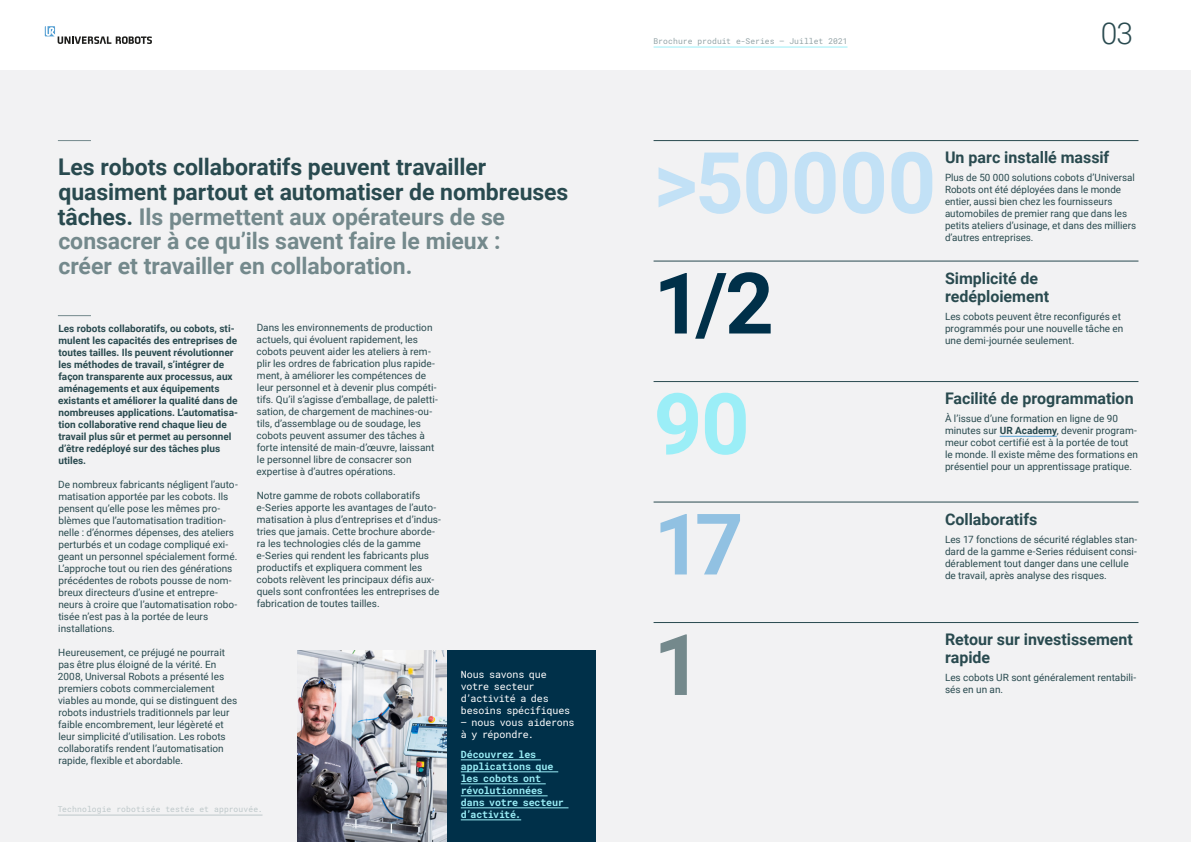
<style>
.page{position:relative;width:1191px;height:842px;background:#fff}
.page>*{position:absolute;margin:0;border:0;box-sizing:border-box;transform-origin:0 0}
.t1{font:700 85px "Roboto";letter-spacing:-.005em;color:#c2e1f6}
.t2{font:700 85px "Roboto";color:#003049}
.t3{font:700 85px "Roboto";color:#9beef7}
.t4{font:700 85px "Roboto";color:#91c1e2}
.t5{font:700 85px "Roboto";color:#74898c}
.t6{font:300 30px "Roboto";color:#294a4f}
.t7{font:700 23px/24.8px "Roboto";letter-spacing:-.005em;color:#74898c}
.t8{font:700 16px/18px "Roboto";color:#294a4f}
.t9{font:10px/12px "Roboto";color:#294a4f}
.t10{font:700 10px/12px "Roboto";color:#294a4f}
.t11{font:10px/12px "Roboto Mono";letter-spacing:-.015em;color:#fff}
.t12{font:700 10px/12px "Roboto Mono";letter-spacing:-.015em;color:#9beef7}
.t13{font:8px "Roboto Mono";letter-spacing:.01em;color:#bec8ca}
.t14{font:8px "Roboto Mono";letter-spacing:.005em;color:#94a4a7}
.s1{color:#294a4f}
.s2{font-weight:700}
</style>
<div class="page">
<div style="left:0;top:70px;width:595px;height:772px;background:#f2f2f3"></div>
<div style="left:595px;top:70px;width:596px;height:772px;background:#f2f2f3"></div>
<svg style="left:45px;top:26px;width:107px;height:18px"></svg>
<hr style="left:653px;top:47px;width:194px;height:1px;background:#9beef7">
<hr style="left:58px;top:815px;width:204px;height:1px;background:#bec8ca">
<hr style="left:58px;top:315px;width:33px;height:1px;background:#74898c">
<hr style="left:653px;top:140px;width:292px;height:1px;background:#294a4f">
<hr style="left:945px;top:140px;width:193px;height:1px;background:#294a4f">
<hr style="left:653px;top:261px;width:292px;height:1px;background:#294a4f">
<hr style="left:945px;top:261px;width:193px;height:1px;background:#294a4f">
<hr style="left:653px;top:502px;width:292px;height:1px;background:#294a4f">
<hr style="left:945px;top:502px;width:193px;height:1px;background:#294a4f">
<hr style="left:653px;top:622px;width:292px;height:1px;background:#294a4f">
<hr style="left:945px;top:622px;width:193px;height:1px;background:#294a4f">
<hr style="left:653px;top:381px;width:292px;height:1px;background:#294a4f">
<hr style="left:945px;top:381px;width:193px;height:1px;background:#294a4f">
<hr style="left:999px;top:436px;width:57px;height:1px;background:#56a0d3">
<div style="left:446px;top:651px;width:149px;height:191px;background:#003049"></div>
<hr style="left:461px;top:759px;width:80px;height:1px;background:#9beef7">
<hr style="left:461px;top:771px;width:97px;height:1px;background:#9beef7">
<hr style="left:461px;top:783px;width:85px;height:1px;background:#9beef7">
<hr style="left:461px;top:795px;width:86px;height:1px;background:#9beef7">
<hr style="left:461px;top:807px;width:107px;height:1px;background:#9beef7">
<hr style="left:461px;top:819px;width:60px;height:1px;background:#9beef7">
<img style="left:298px;top:651px;width:148px;height:191px">
<hr style="left:58px;top:140px;width:33px;height:1px;background:#74898c">
<h3 class="t7" style="left:58px;top:154px;width:512px"><span class="s1">Les robots collaboratifs peuvent travailler quasiment partout et automatiser de nombreuses tâches.</span> Ils permettent aux opérateurs de se consacrer à ce qu’ils savent faire le mieux :<br>créer et travailler en collaboration.</h3>
<p class="t10" style="left:58px;top:322px;width:181px">Les robots collaboratifs, ou cobots, sti&shy;mulent les capacités des entreprises de toutes tailles. Ils peuvent révolutionner les méthodes de travail, s’intégrer de façon transparente aux processus, aux aménagements et aux équipements existants et améliorer la qualité dans de nombreuses applications. L’automatisa&shy;tion collaborative rend chaque lieu de travail plus sûr et permet au personnel d’être redéployé sur des tâches plus utiles.</p>
<p class="t9" style="left:58px;top:478px;width:181px">De nombreux fabricants négligent l’auto&shy;matisation apportée par les cobots. Ils pensent qu’elle pose les mêmes pro&shy;blèmes que l’automatisation tradition&shy;nelle : d’énormes dépenses, des ateliers perturbés et un codage compliqué exi&shy;geant un personnel spécialement formé.<br>L’approche tout ou rien des générations précédentes de robots pousse de nom&shy;breux directeurs d’usine et entrepre&shy;neurs à croire que l’automatisation robo&shy;tisée n’est pas à la portée de leurs installations.</p>
<p class="t9" style="left:58px;top:646px;width:181px">Heureusement, ce préjugé ne pourrait pas être plus éloigné de la vérité. En 2008, Universal Robots a présenté les premiers cobots commercialement viables au monde, qui se distinguent des robots industriels traditionnels par leur faible encombrement, leur légèreté et leur simplicité d’utilisation. Les robots collaboratifs rendent l’automatisation rapide, flexible et abordable.</p>
<p class="t9" style="left:256px;top:321px;width:183px">Dans les environnements de production actuels, qui évoluent rapidement, les cobots peuvent aider les ateliers à rem&shy;plir les ordres de fabrication plus rapide&shy;ment, à améliorer les compétences de leur personnel et à devenir plus compéti&shy;tifs. Qu’il s’agisse d’emballage, de paletti&shy;sation, de chargement de machines-ou&shy;tils, d’assemblage ou de soudage, les cobots peuvent assumer des tâches à forte intensité de main-d’œuvre, laissant le personnel libre de consacrer son expertise à d’autres opérations.</p>
<p class="t9" style="left:257px;top:489px;width:186px">Notre gamme de robots collaboratifs e-Series apporte les avantages de l’auto&shy;matisation à plus d’entreprises et d’indus&shy;tries que jamais. Cette brochure aborde&shy;ra les technologies clés de la gamme e-Series qui rendent les fabricants plus productifs et expliquera comment les cobots relèvent les principaux défis aux&shy;quels sont confrontées les entreprises de fabrication de toutes tailles.</p>
<p class="t13" style="left:58px;top:804px;width:206px">Technologie robotisée testée et approuvée.</p>
<p class="t11" style="left:461px;top:668px;width:111px">Nous savons que votre secteur d’activité a des besoins spécifiques</p>
<p class="t11" style="left:461px;top:716px;width:115px">– nous vous aiderons à y répondre.</p>
<p class="t12" style="left:461px;top:748px;width:105px">Découvrez les applications que les cobots ont révolutionnées dans votre secteur d’activité.</p>
<p class="t14" style="left:653px;top:36px;width:195px">Brochure produit e-Series – Juillet 2021</p>
<h2 class="t6" style="left:1100px;top:12px;width:34px">03</h2>
<h1 class="t1" style="left:653px;top:123px;width:284px">&gt;50000</h1>
<h3 class="t8" style="left:945px;top:148px;width:166px">Un parc installé massif</h3>
<p class="t9" style="left:945px;top:171px;width:193px">Plus de 50 000 solutions cobots d’Universal Robots ont été déployées dans le monde entier, aussi bien chez les fournisseurs automobiles de premier rang que dans les petits ateliers d’usinage, et dans des milliers d’autres entreprises.</p>
<h1 class="t2" style="left:653px;top:244px;width:122px">1/2</h1>
<h3 class="t8" style="left:945px;top:268px;width:106px">Simplicité de redéploiement</h3>
<p class="t9" style="left:945px;top:310px;width:180px">Les cobots peuvent être reconfigurés et programmés pour une nouvelle tâche en une demi-journée seulement.</p>
<h1 class="t3" style="left:653px;top:364px;width:98px">90</h1>
<h3 class="t8" style="left:945px;top:389px;width:190px">Facilité de programmation</h3>
<p class="t9" style="left:945px;top:412px;width:195px">À l’issue d’une formation en ligne de 90 minutes sur <span class="s2">UR Academy</span>, devenir program&shy;meur cobot certifié est à la portée de tout le monde. Il existe même des formations en présentiel pour un apprentissage pratique.</p>
<h1 class="t4" style="left:653px;top:485px;width:92px">17</h1>
<h3 class="t8" style="left:945px;top:509px;width:94px">Collaboratifs</h3>
<p class="t9" style="left:945px;top:533px;width:194px">Les 17 fonctions de sécurité réglables stan&shy;dard de la gamme e-Series réduisent consi&shy;dérablement tout danger dans une cellule de travail, après analyse des risques.</p>
<h1 class="t5" style="left:653px;top:605px;width:50px">1</h1>
<h3 class="t8" style="left:945px;top:630px;width:189px">Retour sur investissement rapide</h3>
<p class="t9" style="left:945px;top:671px;width:193px">Les cobots UR sont généralement rentabili&shy;sés en un an.</p>
</div>
